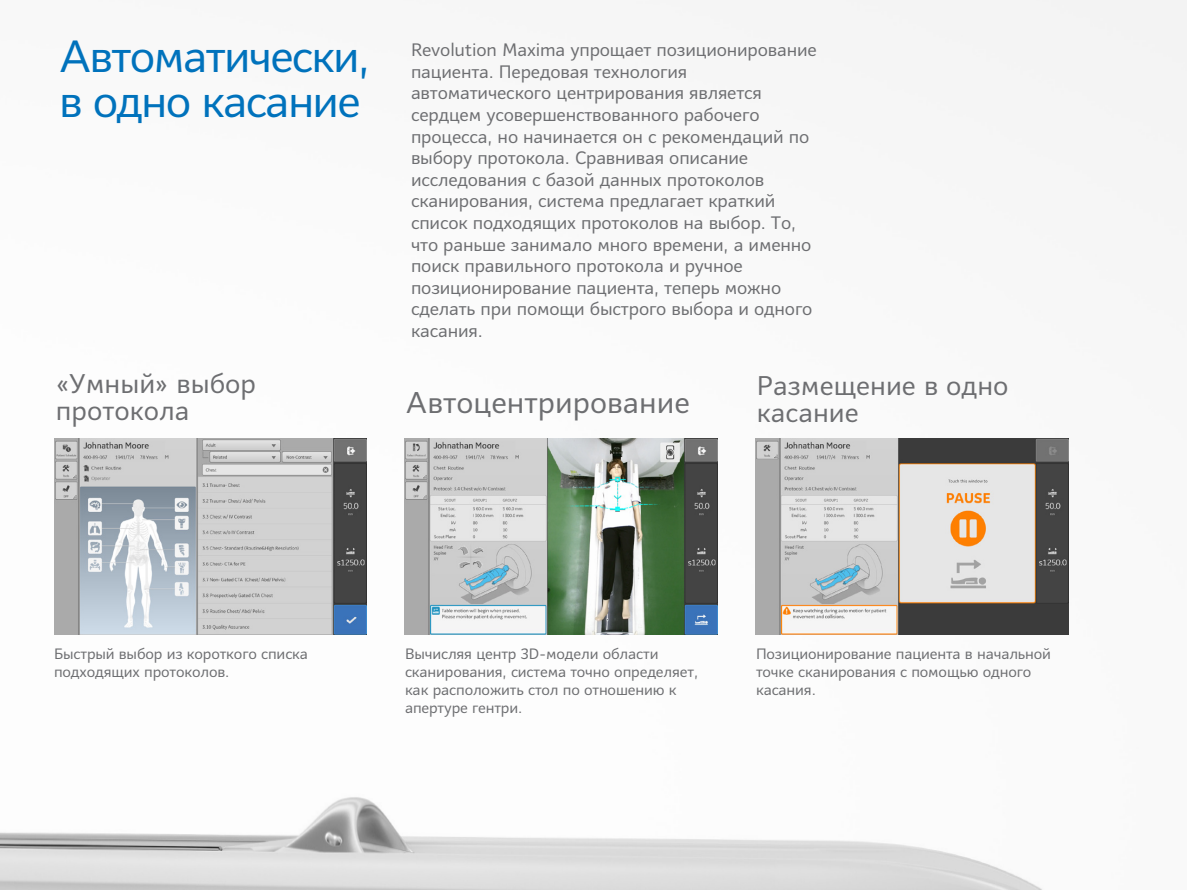
<style>
.page{position:relative;width:1188px;height:891px;background:#fff}
.page>*{position:absolute;margin:0;border:0;box-sizing:border-box;transform-origin:0 0}
.t1{font:45px/45px "Mediator";letter-spacing:-.04em;color:#0072bc}
.t2{font:30px "Mediator";color:#6d6e71}
.t3{font:27px/27px "Mediator";color:#6d6e71}
.t4{font:18px/21.6px "Mediator";letter-spacing:-.01em;color:#6d6e71}
.t5{font:15px/18px "Mediator";letter-spacing:-.01em;color:#6d6e71}
</style>
<div class="page">
<img style="left:0;top:0;width:1186px;height:889px">
<img style="left:54px;top:439px;width:312px;height:195px">
<img style="left:405px;top:439px;width:312px;height:195px">
<img style="left:756px;top:439px;width:312px;height:195px">
<p class="t1" style="left:59px;top:34px;width:313px">Автоматически, в одно касание</p>
<h3 class="t3" style="left:56px;top:370px;width:202px">«Умный» выбор протокола</h3>
<p class="t4" style="left:411px;top:39px;width:407px">Revolution Maxima упрощает позиционирование пациента. Передовая технология автоматического центрирования является сердцем усовершенствованного рабочего процесса, но начинается он с рекомендаций по выбору протокола. Сравнивая описание исследования с базой данных протоколов сканирования, система предлагает краткий список подходящих протоколов на выбор. То, что раньше занимало много времени, а именно поиск правильного протокола и ручное позиционирование пациента, теперь можно сделать при помощи быстрого выбора и одного касания.</p>
<p class="t2" style="left:406px;top:383px;width:285px">Автоцентрирование</p>
<h3 class="t3" style="left:757px;top:372px;width:253px">Размещение в одно касание</h3>
<p class="t5" style="left:54px;top:645px;width:256px">Быстрый выбор из короткого списка подходящих протоколов.</p>
<p class="t5" style="left:405px;top:645px;width:295px">Вычисляя центр 3D-модели области сканирования, система точно определяет, как расположить стол по отношению к апертуре гентри.</p>
<p class="t5" style="left:756px;top:645px;width:297px">Позиционирование пациента в начальной точке сканирования с помощью одного касания.</p>
</div>
